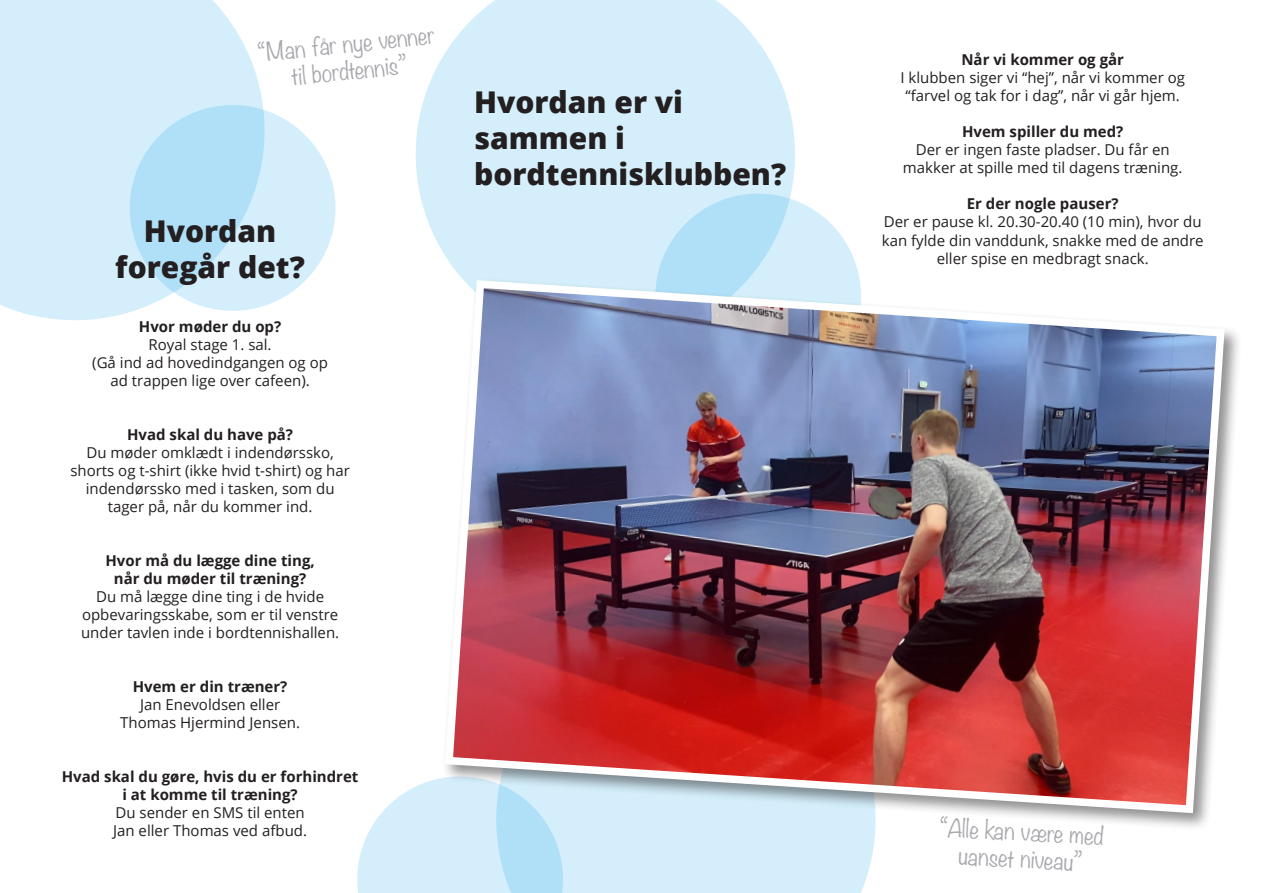
<style>
.page{position:relative;width:1263px;height:893px;background:#fff}
.page>*{position:absolute;margin:0;border:0;box-sizing:border-box;transform-origin:0 0}
.t1{font:800 30px "Open Sans";color:#231f20}
.t2{font:300 22.5px "Noteworthy";color:#a8a9ad}
.t3{font:15px/18px "Open Sans";color:#231f20;text-align:center}
.t4{font:700 15px "Open Sans";color:#231f20}
</style>
<div class="page">
<div style="left:563px;top:831px;width:312px;height:62px;background:#d4effb"></div>
<svg style="left:416px;top:0;width:379px;height:276px;background:#d8f0fb"></svg>
<svg style="left:655px;top:194px;width:206px;height:205px;background:#bee5f8"></svg>
<svg style="left:0;top:0;width:264px;height:320px;background:#d7f0fb"></svg>
<svg style="left:130px;top:105px;width:205px;height:206px;background:#c1e7f8"></svg>
<svg style="left:357px;top:778px;width:206px;height:115px;background:#d2edfa"></svg>
<div style="left:442px;top:277px;width:801px;height:554px;background:#231f20;opacity:.5"></div>
<img style="left:441px;top:276px;width:787px;height:541px">
<p class="t2" style="left:256px;top:33px;width:179px;rotate:-6deg">“Man får nye venner</p>
<p class="t2" style="left:289px;top:57px;width:118px;rotate:-6deg">til bordtennis”</p>
<p class="t1" style="left:144px;top:208px;width:134px">Hvordan</p>
<p class="t1" style="left:115px;top:244px;width:191px">foregår det?</p>
<p class="t4" style="left:139px;top:316px;width:144px">Hvor møder du op?</p>
<p class="t3" style="left:149px;top:335px;width:124px">Royal stage 1. sal.</p>
<p class="t3" style="left:92px;top:353px;width:237px">(Gå ind ad hovedindgangen og op</p>
<p class="t3" style="left:110px;top:371px;width:201px">ad trappen lige over cafeen).</p>
<p class="t4" style="left:127px;top:424px;width:167px">Hvad skal du have på?</p>
<p class="t3" style="left:86px;top:443px;width:249px">Du møder omklædt i indendørssko,</p>
<p class="t3" style="left:70px;top:461px;width:281px">shorts og t-shirt (ikke hvid t-shirt) og har</p>
<p class="t3" style="left:86px;top:479px;width:250px">indendørssko med i tasken, som du</p>
<p class="t3" style="left:108px;top:497px;width:206px">tager på, når du kommer ind.</p>
<p class="t4" style="left:105px;top:550px;width:211px">Hvor må du lægge dine ting,</p>
<p class="t4" style="left:114px;top:568px;width:194px">når du møder til træning?</p>
<p class="t3" style="left:96px;top:587px;width:229px">Du må lægge dine ting i de hvide</p>
<p class="t3" style="left:82px;top:605px;width:258px">opbevaringsskabe, som er til venstre</p>
<p class="t3" style="left:81px;top:623px;width:260px">under tavlen inde i bordtennishallen.</p>
<p class="t4" style="left:133px;top:676px;width:156px">Hvem er din træner?</p>
<p class="t3" style="left:140px;top:695px;width:142px">Jan Enevoldsen eller</p>
<p class="t3" style="left:120px;top:713px;width:181px">Thomas Hjermind Jensen.</p>
<p class="t4" style="left:62px;top:766px;width:298px">Hvad skal du gøre, hvis du er forhindret</p>
<p class="t4" style="left:122px;top:784px;width:177px">i at komme til træning?</p>
<p class="t3" style="left:116px;top:803px;width:191px">Du sender en SMS til enten</p>
<p class="t3" style="left:113px;top:821px;width:195px">Jan eller Thomas ved afbud.</p>
<p class="t1" style="left:474px;top:79px;width:210px">Hvordan er vi</p>
<p class="t1" style="left:474px;top:115px;width:152px">sammen i</p>
<p class="t1" style="left:474px;top:151px;width:313px">bordtennisklubben?</p>
<p class="t4" style="left:961px;top:49px;width:164px">Når vi kommer og går</p>
<p class="t3" style="left:900px;top:69px;width:286px">I klubben siger vi “hej”, når vi kommer og “farvel og tak for i dag”, når vi går hjem.</p>
<p class="t4" style="left:962px;top:121px;width:163px">Hvem spiller du med?</p>
<p class="t3" style="left:916px;top:141px;width:255px">Der er ingen faste pladser. Du får en</p>
<p class="t3" style="left:903px;top:159px;width:281px">makker at spille med til dagens træning.</p>
<p class="t4" style="left:967px;top:193px;width:153px">Er der nogle pauser?</p>
<p class="t3" style="left:882px;top:213px;width:323px">Der er pause kl. 20.30-20.40 (10 min), hvor du kan fylde din vanddunk, snakke med de andre eller spise en medbragt snack.</p>
<p class="t2" style="left:941px;top:807px;width:166px;rotate:3deg">“Alle kan være med</p>
<p class="t2" style="left:960px;top:835px;width:125px;rotate:3deg">uanset niveau”</p>
</div>
